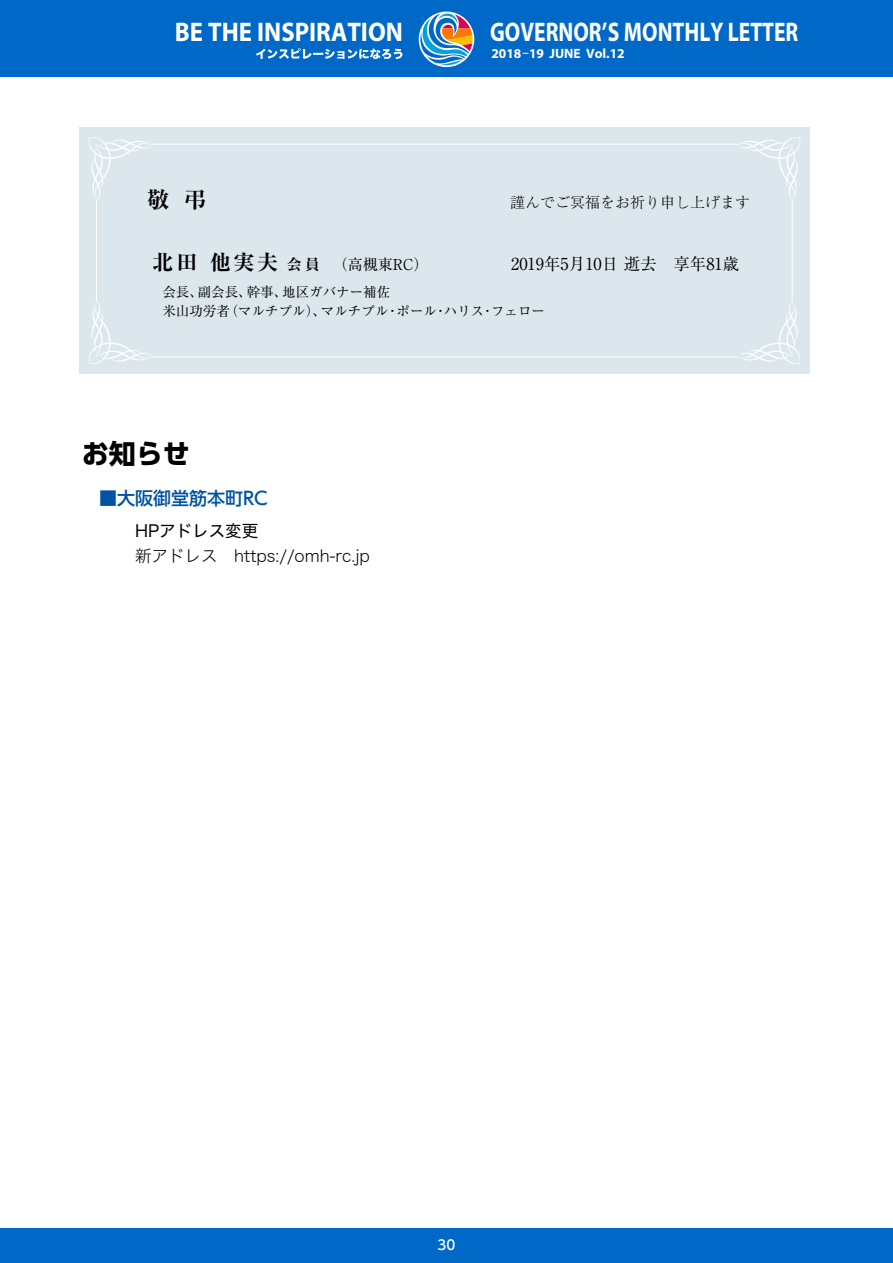
<style>
.page{position:relative;width:893px;height:1263px;background:#fff}
.page>*{position:absolute;margin:0;border:0;box-sizing:border-box;transform-origin:0 0}
.t1{font:700 27px "Myriad Pro";color:#fff;scale:.8 1}
.t2{font:700 27px "Myriad Pro";color:#fff;scale:.92 1}
.t3{font:700 27px "UD Shin Go Pro";color:#000}
.t4{font:700 expanded 22.5px "Ryumin Pro";color:#000}
.t5{font:500 18px "UD Shin Go Pro";color:#0052a4}
.t6{font:16.5px "Hira Kaku Pro N W2";color:#000}
.t7{font:16.5px "Ryumin Pro";color:#000}
.t8{font:16.5px "Hira Kaku Pro N W4";color:#000}
.t9{font:300 15px "Ryumin Pro";color:#000}
.t10{font:15px "Ryumin Pro";color:#000}
.t11{font:13.5px/19.5px "Ryumin Pro";color:#000}
.t12{font:700 13.5px "Myriad Pro";color:#fff}
.t13{font:500 13.5px "UD Shin Go Pro";color:#fff}
.s1{font-family:"Hira Kaku Pro W3";font-weight:400}
.s2{font-weight:700;font-stretch:expanded;font-size:21px}
.s3{font-weight:700;font-stretch:expanded}
</style>
<div class="page">
<div style="left:0;top:0;width:893px;height:77px;background:#0069c8"></div>
<div style="left:0;top:1229px;width:893px;height:34px;background:#0069c8"></div>
<svg style="left:256px;top:48px;width:146px;height:11px"></svg>
<svg style="left:419px;top:12px;width:55px;height:55px"></svg>
<svg style="left:420px;top:14px;width:54px;height:51px"></svg>
<div style="left:80px;top:128px;width:730px;height:246px;background:#dce7ed"></div>
<svg style="left:739px;top:137px;width:61px;height:62px"></svg>
<svg style="left:89px;top:137px;width:61px;height:61px"></svg>
<svg style="left:739px;top:302px;width:61px;height:62px"></svg>
<svg style="left:89px;top:302px;width:61px;height:62px"></svg>
<hr style="left:96px;top:199px;width:1px;height:103px;background:#fff">
<hr style="left:792px;top:199px;width:1px;height:103px;background:#fff">
<hr style="left:151px;top:144px;width:587px;height:1px;background:#fff">
<hr style="left:151px;top:357px;width:587px;height:1px;background:#fff">
<h1 class="t2" style="left:175px;top:15px;width:249px">BE THE INSPIRATION</h1>
<h1 class="t1" style="left:490px;top:15px;width:387px">GOVERNOR’S MONTHLY LETTER</h1>
<p class="t12" style="left:491px;top:45px;width:135px">2018<span class="s1">-</span>19 JUNE Vol.12</p>
<h2 class="t4" style="left:147px;top:181px;width:61px">敬 弔</h2>
<p class="t9" style="left:510px;top:190px;width:241px">謹んでご冥福をお祈り申し上げます</p>
<p class="t10" style="left:153px;top:252px;width:277px"><span class="s2">北田 他実夫</span><span class="s3">会員</span> （高槻東RC）</p>
<p class="t11" style="left:162px;top:281px;width:384px">会長、副会長、幹事、地区ガバナー補佐<br>米山功労者（マルチプル）、マルチプル・ポール・ハリス・フェロー</p>
<p class="t7" style="left:511px;top:251px;width:230px">2019年5月10日 逝去　享年81歳</p>
<h1 class="t3" style="left:82px;top:432px;width:109px">お知らせ</h1>
<h3 class="t5" style="left:99px;top:483px;width:170px">■大阪御堂筋本町RC</h3>
<p class="t8" style="left:135px;top:516px;width:125px">HPアドレス変更</p>
<p class="t6" style="left:135px;top:541px;width:236px">新アドレス　https://omh-rc.jp</p>
<p class="t13" style="left:438px;top:1234px;width:19px">30</p>
</div>
